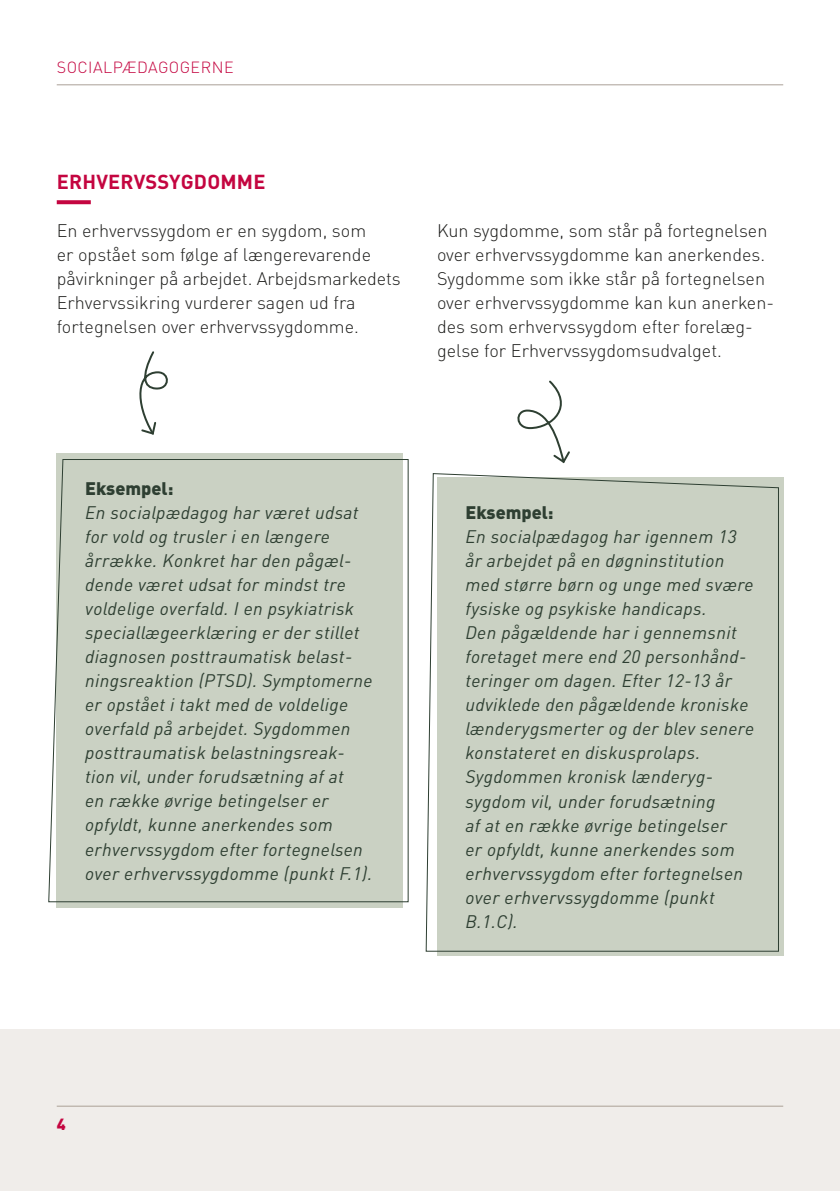
<style>
.page{position:relative;width:840px;height:1191px;background:#fff}
.page>*{position:absolute;margin:0;border:0;box-sizing:border-box;transform-origin:0 0}
.t1{font:700 20px "DINOT";letter-spacing:.01em;color:#c40540}
.t2{font:italic 18px/24px "DINOT";letter-spacing:.02em;color:#2e3f32}
.t3{font:300 18px/24px "DINOT";color:#1d1d1b}
.t4{font:900 18px "DINOT";color:#2e3f32}
.t5{font:300 16px "DINOT";letter-spacing:.03em;color:#c40540}
.t6{font:900 16px "DINOT";color:#c40540}
</style>
<div class="page">
<div style="left:0;top:1029px;width:839px;height:162px;background:#f0edea"></div>
<hr style="left:57px;top:84px;width:725px;height:1px;background:#aba197">
<hr style="left:57px;top:1105px;width:725px;height:1px;background:#aba197">
<svg style="left:57px;top:200px;width:34px;height:4px"></svg>
<div style="left:57px;top:453px;width:346px;height:455px;background:#cad1c3"></div>
<svg style="left:48px;top:458px;width:361px;height:444px"></svg>
<div style="left:425px;top:473px;width:354px;height:479px;background:#cad1c3"></div>
<svg style="left:517px;top:380px;width:53px;height:84px"></svg>
<svg style="left:139px;top:351px;width:29px;height:84px"></svg>
<p class="t5" style="left:57px;top:55px;width:178px">SOCIALPÆDAGOGERNE</p>
<p class="t1" style="left:57px;top:169px;width:210px">ERHVERVSSYGDOMME</p>
<p class="t3" style="left:57px;top:217px;width:345px">En erhvervssygdom er en sygdom, som<br>er opstået som følge af længerevarende påvirkninger på arbejdet. Arbejdsmarkedets Erhvervssikring vurderer sagen ud fra fortegnelsen over erhvervssygdomme.</p>
<p class="t3" style="left:437px;top:217px;width:338px">Kun sygdomme, som står på fortegnelsen over erhvervssygdomme kan anerkendes.<br>Sygdomme som ikke står på fortegnelsen over erhvervssygdomme kan kun anerken&shy;des som erhvervssygdom efter forelæg&shy;gelse for Erhvervssygdomsudvalget.</p>
<p class="t4" style="left:85px;top:474px;width:90px">Eksempel:</p>
<p class="t2" style="left:85px;top:500px;width:289px">En socialpædagog har været udsat for vold og trusler i en længere årrække. Konkret har den pågæl&shy;dende været udsat for mindst tre voldelige overfald. I en psykiatrisk speciallægeerklæring er der stillet diagnosen posttraumatisk belast&shy;ningsreaktion (PTSD). Symptomerne er opstået i takt med de voldelige overfald på arbejdet. Sygdommen posttraumatisk belastningsreak&shy;tion vil, under forudsætning af at<br>en række øvrige betingelser er opfyldt, kunne anerkendes som erhvervssygdom efter fortegnelsen over erhvervssygdomme (punkt F.1).</p>
<p class="t4" style="left:465px;top:498px;width:90px">Eksempel:</p>
<p class="t2" style="left:465px;top:524px;width:290px">En socialpædagog har igennem 13 år arbejdet på en døgninstitution med større børn og unge med svære fysiske og psykiske handicaps.<br>Den pågældende har i gennemsnit foretaget mere end 20 personhånd&shy;teringer om dagen. Efter 12-13 år udviklede den pågældende kroniske lænderygsmerter og der blev senere konstateret en diskusprolaps.<br>Sygdommen kronisk lænderyg&shy;sygdom vil, under forudsætning<br>af at en række øvrige betingelser<br>er opfyldt, kunne anerkendes som erhvervssygdom efter fortegnelsen over erhvervssygdomme (punkt<br>B.1.C).</p>
<p class="t6" style="left:57px;top:1111px;width:10px">4</p>
</div>
